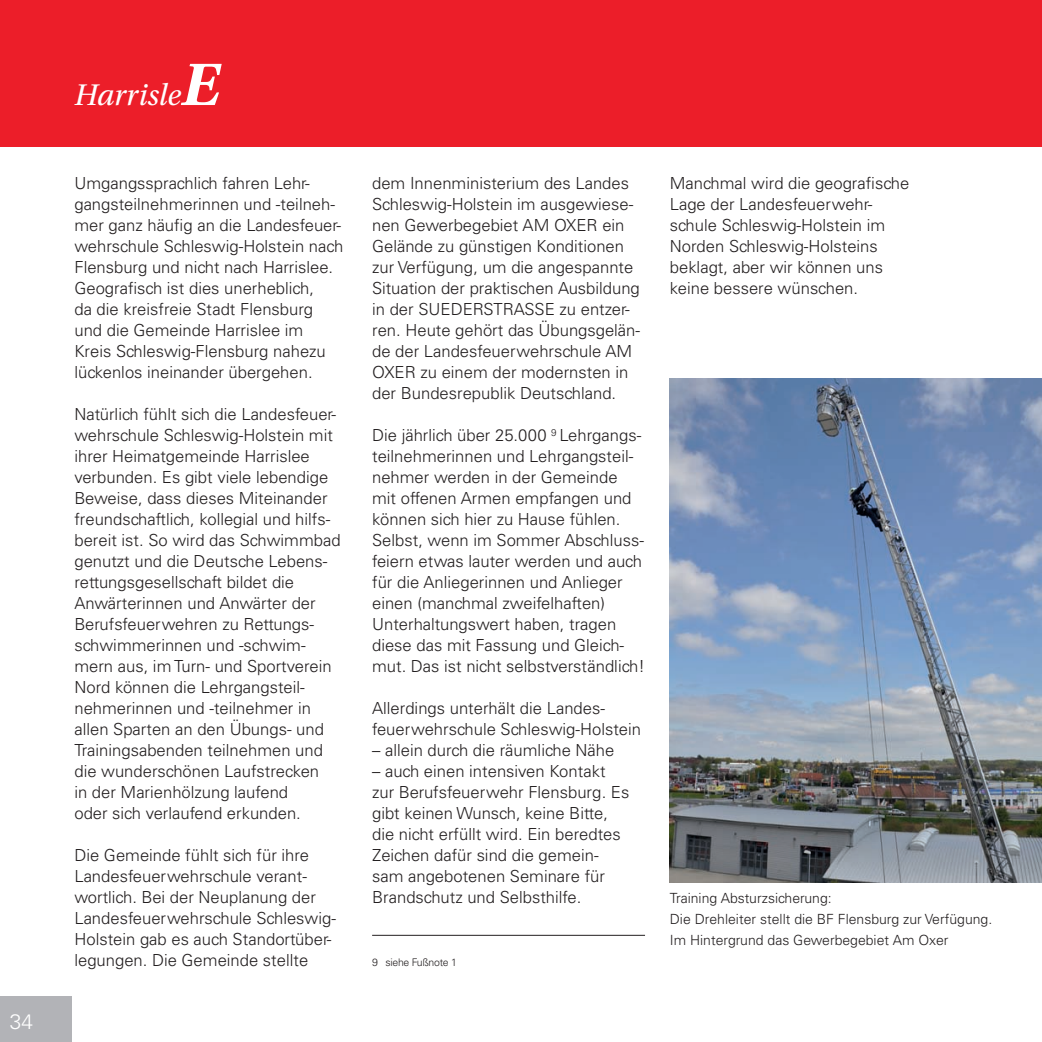
<style>
.page{position:relative;width:1042px;height:1042px;background:#fff}
.page>*{position:absolute;margin:0;border:0;box-sizing:border-box;transform-origin:0 0}
.t1{font:italic 31.5px "Utopia Std";color:#fff}
.t2{font:300 21px "Univers LT Std";color:#fff}
.t3{font:300 16.62px/21px "Univers LT Std";color:#231f20}
.t4{font:300 14px/21px "Univers LT Std";color:#231f20}
.t5{font:300 10.5px "Univers LT Std";letter-spacing:-.025em;color:#231f20}
.s1{font-weight:700;font-size:63px}
</style>
<div class="page">
<div style="left:0;top:0;width:1042px;height:147px;background:#ec1e29"></div>
<div style="left:0;top:996px;width:71px;height:46px;background:#b2b3b7"></div>
<hr style="left:372px;top:935px;width:273px;height:1px;background:#231f20">
<img style="left:670px;top:378px;width:372px;height:504px">
<p class="t2" style="left:10px;top:1009px;width:25px">34</p>
<p class="t1" style="left:74px;top:78px;width:147px">Harrisle<span class="s1">E</span></p>
<p class="t3" style="left:74px;top:173px;width:270px">Umgangssprachlich fahren Lehr&shy;gangsteilnehmerinnen und -teilneh&shy;mer ganz häufig an die Landesfeuer&shy;wehrschule Schleswig-Holstein nach Flensburg und nicht nach Harrislee.<br>Geografisch ist dies unerheblich,<br>da die kreisfreie Stadt Flensburg und die Gemeinde Harrislee im Kreis Schleswig-Flensburg nahezu lückenlos ineinander übergehen.</p>
<p class="t3" style="left:74px;top:404px;width:268px">Natürlich fühlt sich die Landesfeuer&shy;wehrschule Schleswig-Holstein mit ihrer Heimatgemeinde Harrislee verbunden. Es gibt viele lebendige Beweise, dass dieses Miteinander freundschaftlich, kollegial und hilfs&shy;bereit ist. So wird das Schwimmbad genutzt und die Deutsche Lebens&shy;rettungsgesellschaft bildet die Anwärterinnen und Anwärter der Berufsfeuerwehren zu Rettungs&shy;schwimmerinnen und -schwim&shy;mern aus, im Turn- und Sportverein Nord können die Lehrgangsteil&shy;nehmerinnen und -teilnehmer in allen Sparten an den Übungs- und Trainingsabenden teilnehmen und die wunderschönen Laufstrecken<br>in der Marienhölzung laufend<br>oder sich verlaufend erkunden.</p>
<p class="t3" style="left:74px;top:845px;width:263px">Die Gemeinde fühlt sich für ihre Landesfeuerwehrschule verant&shy;wortlich. Bei der Neuplanung der Landesfeuerwehrschule Schleswig-Holstein gab es auch Standortüber&shy;legungen. Die Gemeinde stellte</p>
<p class="t3" style="left:372px;top:173px;width:269px">dem Innenministerium des Landes Schleswig-Holstein im ausgewiese&shy;nen Gewerbegebiet AM OXER ein Gelände zu günstigen Konditionen zur Verfügung, um die angespannte Situation der praktischen Ausbildung in der SUEDERSTRASSE zu entzer&shy;ren. Heute gehört das Übungsgelän&shy;de der Landesfeuerwehrschule AM OXER zu einem der modernsten in der Bundesrepublik Deutschland.</p>
<p class="t3" style="left:372px;top:424px;width:274px">Die jährlich über 25.000 <sup>9</sup> Lehrgangs&shy;teilnehmerinnen und Lehrgangsteil&shy;nehmer werden in der Gemeinde mit offenen Armen empfangen und können sich hier zu Hause fühlen.<br>Selbst, wenn im Sommer Abschluss&shy;feiern etwas lauter werden und auch für die Anliegerinnen und Anlieger einen (manchmal zweifelhaften)<br>Unterhaltungswert haben, tragen diese das mit Fassung und Gleich&shy;mut. Das ist nicht selbstverständlich!</p>
<p class="t3" style="left:372px;top:698px;width:270px">Allerdings unterhält die Landes&shy;feuerwehrschule Schleswig-Holstein</p>
<p class="t3" style="left:372px;top:740px;width:244px">– allein durch die räumliche Nähe</p>
<p class="t3" style="left:372px;top:761px;width:259px">– auch einen intensiven Kontakt zur Berufsfeuerwehr Flensburg. Es gibt keinen Wunsch, keine Bitte, die nicht erfüllt wird. Ein beredtes<br>Zeichen dafür sind die gemein&shy;sam angebotenen Seminare für<br>Brandschutz und Selbsthilfe.</p>
<p class="t5" style="left:372px;top:956px;width:86px">9 siehe Fußnote 1</p>
<p class="t3" style="left:670px;top:173px;width:241px">Manchmal wird die geografische<br>Lage der Landesfeuerwehr&shy;schule Schleswig-Holstein im<br>Norden Schleswig-Holsteins beklagt, aber wir können uns keine bessere wünschen.</p>
<p class="t4" style="left:670px;top:888px;width:324px">Training Absturzsicherung:<br>Die Drehleiter stellt die BF Flensburg zur Verfügung.<br>Im Hintergrund das Gewerbegebiet Am Oxer</p>
</div>
